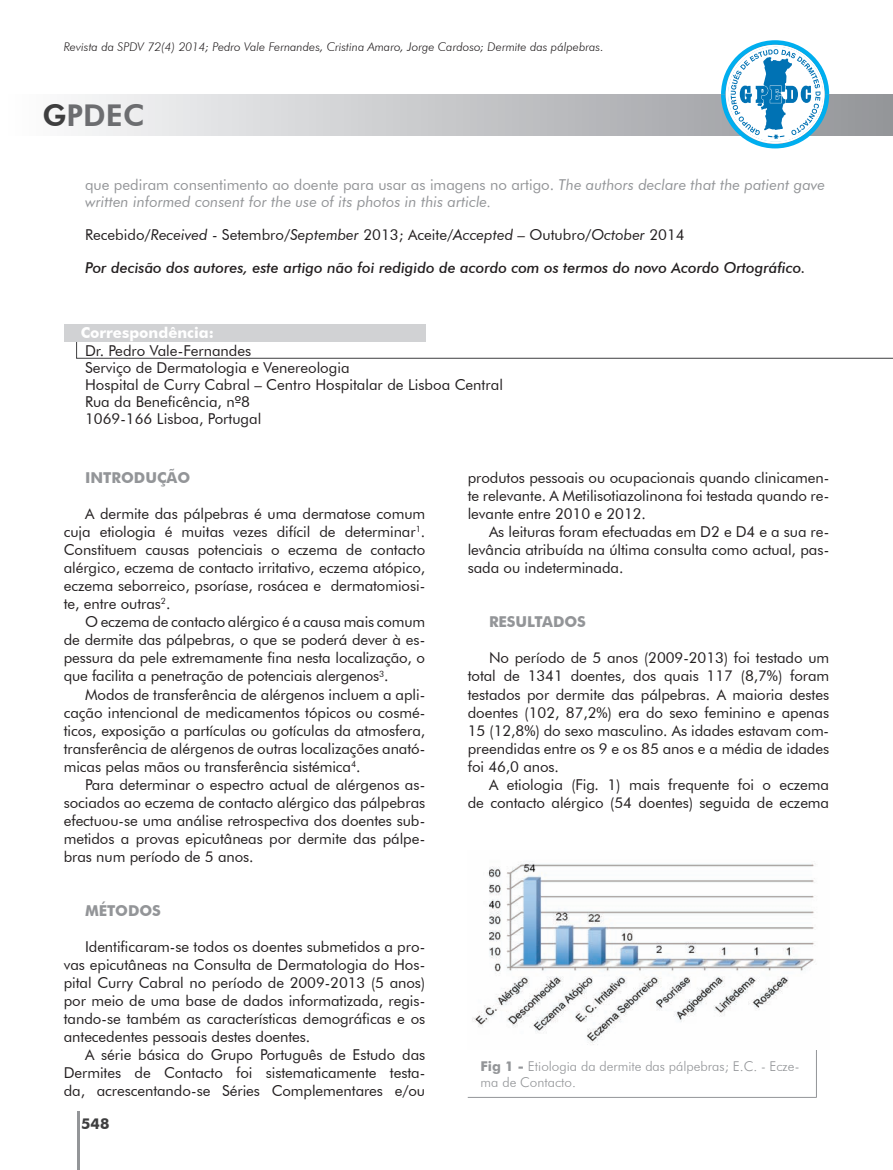
<style>
.page{position:relative;width:893px;height:1170px;background:#fff}
.page>*{position:absolute;margin:0;border:0;box-sizing:border-box;transform-origin:0 0}
.t1{font:800 30px "Futura BT";color:#6c6d70}
.t2{font:15px/18px "Futura BT";letter-spacing:-.005em;color:#231f20;text-align:justify}
.t3{font:italic 15px/16.5px "Futura BT";color:#939598}
.t4{font:italic 500 15px "Futura BT";color:#231f20}
.t5{font:700 15px "Futura BT";letter-spacing:-.005em;color:#939598}
.t6{font:700 15px "Futura BT";color:#fff}
.t7{font:700 15px "Futura BT";color:#3e3e3f}
.t8{font:300 13.5px/16.2px "Futura BT";color:#939598}
.t9{font:italic 300 12px "Futura BT";color:#231f20}
.s1{color:#3e3e3f}
.s2{font-style:normal}
.s3{font-style:italic}
.s4{font-weight:700}
</style>
<div class="page">
<svg style="left:78px;top:94px;width:814px;height:41px;background:#c8c9cb"></svg>
<hr style="left:892px;top:94px;width:1px;height:41px;background:#939598">
<hr style="left:77px;top:1111px;width:3px;height:58px;background:#939598">
<svg style="left:721px;top:40px;width:108px;height:108px"></svg>
<svg style="left:76px;top:335px;width:817px;height:23px"></svg>
<div style="left:64px;top:324px;width:361px;height:17px;background:#d1d2d4"></div>
<hr style="left:816px;top:1049px;width:1px;height:47px;background:#939598">
<hr style="left:468px;top:1096px;width:349px;height:1px;background:#939598">
<img style="left:472px;top:861px;width:343px;height:184px">
<p class="t9" style="left:64px;top:39px;width:541px">Revista da SPDV 72(4) 2014; Pedro Vale Fernandes, Cristina Amaro, Jorge Cardoso; Dermite das pálpebras.</p>
<h1 class="t1" style="left:43px;top:97px;width:104px"><span class="s1">G</span>PDEC</h1>
<p class="t3" style="left:85px;top:176px;width:742px"><span class="s2">que pediram consentimento ao doente para usar as imagens no artigo.</span> The authors declare that the patient gave written informed consent for the use of its photos in this article.</p>
<p class="t2" style="left:85px;top:225px;width:601px">Recebido/<span class="s3">Received</span> - Setembro/<span class="s3">September</span> 2013; Aceite/<span class="s3">Accepted</span> – Outubro/<span class="s3">October</span> 2014</p>
<p class="t4" style="left:85px;top:258px;width:722px">Por decisão dos autores, este artigo não foi redigido de acordo com os termos do novo Acordo Ortográfico.</p>
<p class="t6" style="left:81px;top:324px;width:135px">Correspondência:</p>
<p class="t2" style="left:85px;top:342px;width:419px;line-height:17px;text-align:left">Dr. Pedro Vale-Fernandes<br>Serviço de Dermatologia e Venereologia<br>Hospital de Curry Cabral – Centro Hospitalar de Lisboa Central Rua da Beneficência, nº8<br>1069-166 Lisboa, Portugal</p>
<p class="t5" style="left:85px;top:469px;width:107px">INTRODUÇÃO</p>
<p class="t2" style="left:64px;top:505px;width:363px;text-indent:21px">A dermite das pálpebras é uma dermatose comum cuja etiologia é muitas vezes difícil de determinar<sup>1</sup>.<br>Constituem causas potenciais o eczema de contacto alérgico, eczema de contacto irritativo, eczema atópico, eczema seborreico, psoríase, rosácea e dermatomiosi&shy;te, entre outras<sup>2</sup>.</p>
<p class="t2" style="left:64px;top:613px;width:363px;text-indent:21px">O eczema de contacto alérgico é a causa mais comum de dermite das pálpebras, o que se poderá dever à es&shy;pessura da pele extremamente fina nesta localização, o que facilita a penetração de potenciais alergenos<sup>3</sup>.</p>
<p class="t2" style="left:64px;top:685px;width:363px;text-indent:21px">Modos de transferência de alérgenos incluem a apli&shy;cação intencional de medicamentos tópicos ou cosmé&shy;ticos, exposição a partículas ou gotículas da atmosfera, transferência de alérgenos de outras localizações anató&shy;micas pelas mãos ou transferência sistémica<sup>4</sup>.</p>
<p class="t2" style="left:64px;top:775px;width:363px;text-indent:21px">Para determinar o espectro actual de alérgenos as&shy;sociados ao eczema de contacto alérgico das pálpebras efectuou-se uma análise retrospectiva dos doentes sub&shy;metidos a provas epicutâneas por dermite das pálpe&shy;bras num período de 5 anos.</p>
<p class="t5" style="left:85px;top:901px;width:77px">MÉTODOS</p>
<p class="t2" style="left:64px;top:937px;width:363px;text-indent:21px">Identificaram-se todos os doentes submetidos a pro&shy;vas epicutâneas na Consulta de Dermatologia do Hos&shy;pital Curry Cabral no período de 2009-2013 (5 anos) por meio de uma base de dados informatizada, regis&shy;tando-se também as características demográficas e os antecedentes pessoais destes doentes.</p>
<p class="t2" style="left:64px;top:1045px;width:363px;text-indent:21px">A série básica do Grupo Português de Estudo das Dermites de Contacto foi sistematicamente testa&shy;da, acrescentando-se Séries Complementares e/ou</p>
<p class="t7" style="left:81px;top:1114px;width:30px">548</p>
<p class="t2" style="left:468px;top:469px;width:363px">produtos pessoais ou ocupacionais quando clinicamen&shy;te relevante. A Metilisotiazolinona foi testada quando re&shy;levante entre 2010 e 2012.</p>
<p class="t2" style="left:468px;top:523px;width:363px;text-indent:21px">As leituras foram efectuadas em D2 e D4 e a sua re&shy;levância atribuída na última consulta como actual, pas&shy;sada ou indeterminada.</p>
<p class="t5" style="left:489px;top:613px;width:98px">RESULTADOS</p>
<p class="t2" style="left:468px;top:649px;width:363px;text-indent:21px">No período de 5 anos (2009-2013) foi testado um total de 1341 doentes, dos quais 117 (8,7%) foram testados por dermite das pálpebras. A maioria destes doentes (102, 87,2%) era do sexo feminino e apenas 15 (12,8%) do sexo masculino. As idades estavam com&shy;preendidas entre os 9 e os 85 anos e a média de idades foi 46,0 anos.</p>
<p class="t2" style="left:468px;top:775px;width:363px;text-align:right">A etiologia (Fig. 1) mais frequente foi o eczema<br>de contacto alérgico (54 doentes) seguida de eczema</p>
<p class="t8" style="left:480px;top:1057px;width:320px"><span class="s4">Fig 1 -</span> Etiologia da dermite das pálpebras; E.C. - Ecze&shy;ma de Contacto.</p>
</div>
